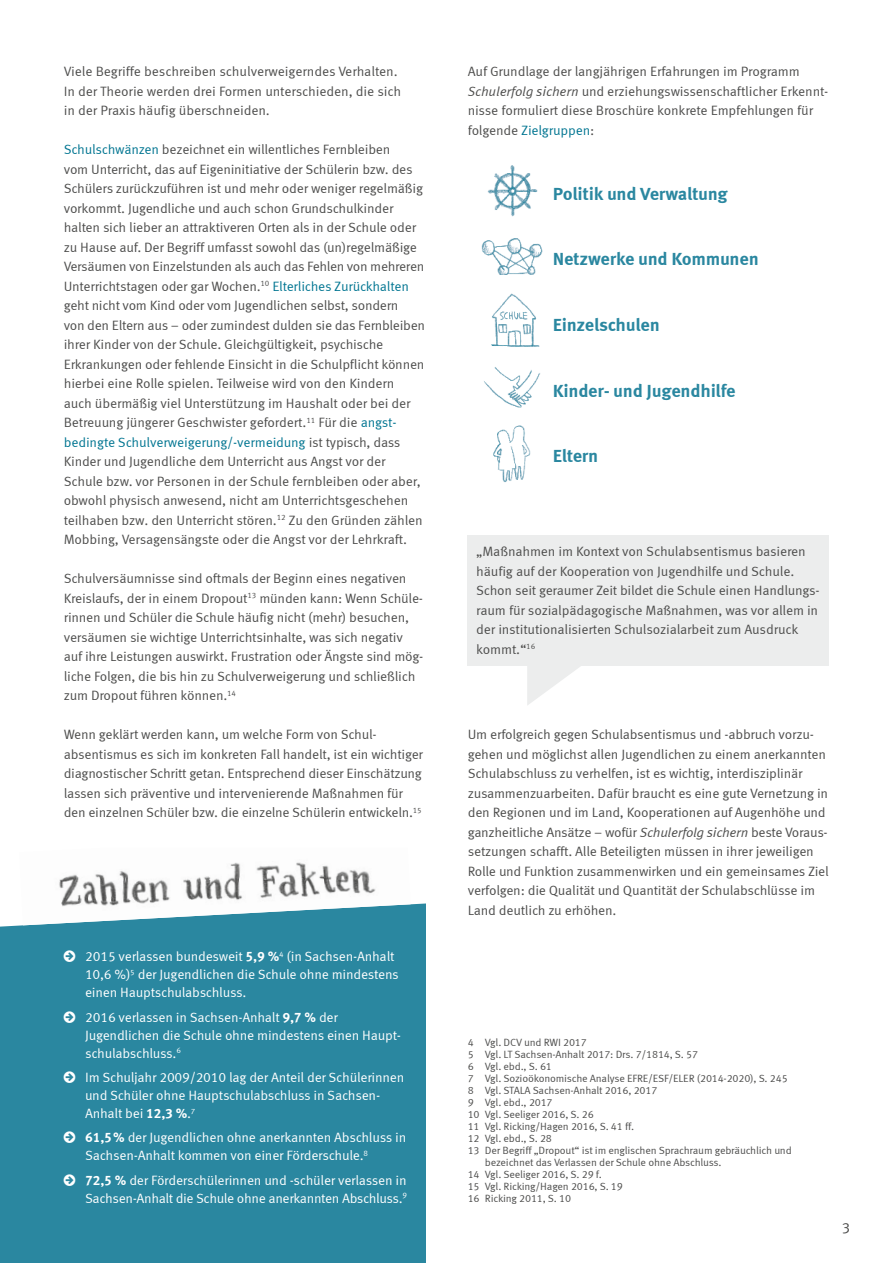
<style>
.page{position:relative;width:893px;height:1263px;background:#fff}
.page>*{position:absolute;margin:0;border:0;box-sizing:border-box;transform-origin:0 0}
.t1{font:700 18px "Meta Correspondence";letter-spacing:-.015em;color:#2a87a0}
.t2{font:15px "Meta Correspondence";color:#4d4d4c}
.t3{font:13.5px/19.5px "Meta Correspondence";letter-spacing:-.02em;color:#4d4d4c}
.t4{font:13.5px/18px "Meta Correspondence";letter-spacing:-.02em;color:#fff}
.t5{font:10.5px "Meta Correspondence";letter-spacing:-.02em;color:#4d4d4c}
.s1{color:#007591}
.s2{font-weight:700}
.s3{font-style:italic}
</style>
<div class="page">
<div style="left:0;top:878px;width:425px;height:385px;background:#2a87a0"></div>
<div style="left:468px;top:535px;width:361px;height:130px;background:#eceded"></div>
<img style="left:487px;top:165px;width:51px;height:51px">
<img style="left:481px;top:238px;width:62px;height:37px">
<img style="left:491px;top:293px;width:49px;height:54px">
<img style="left:484px;top:367px;width:57px;height:41px">
<img style="left:493px;top:425px;width:38px;height:57px">
<svg style="left:527px;top:665px;width:59px;height:40px"></svg>
<svg style="left:0;top:878px;width:426px;height:48px"></svg>
<img style="left:19px;top:862px;width:392px;height:63px">
<p class="t3" style="left:64px;top:62px;width:339px">Viele Begriffe beschreiben schulverweigerndes Verhalten.<br>In der Theorie werden drei Formen unterschieden, die sich in der Praxis häufig überschneiden.</p>
<p class="t3" style="left:64px;top:140px;width:363px"><span class="s1">Schulschwänzen</span> bezeichnet ein willentliches Fernbleiben<br>vom Unterricht, das auf Eigeninitiative der Schülerin bzw. des Schülers zurückzuführen ist und mehr oder weniger regelmäßig vorkommt. Jugendliche und auch schon Grundschulkinder halten sich lieber an attraktiveren Orten als in der Schule oder zu Hause auf. Der Begriff umfasst sowohl das (un)regelmäßige Versäumen von Einzelstunden als auch das Fehlen von mehreren Unterrichtstagen oder gar Wochen.<sup>10</sup> <span class="s1">Elterliches Zurückhalten </span>geht nicht vom Kind oder vom Jugendlichen selbst, sondern<br>von den Eltern aus – oder zumindest dulden sie das Fernbleiben ihrer Kinder von der Schule. Gleichgültigkeit, psychische Erkrankungen oder fehlende Einsicht in die Schulpflicht können hierbei eine Rolle spielen. Teilweise wird von den Kindern auch übermäßig viel Unterstützung im Haushalt oder bei der Betreuung jüngerer Geschwister gefordert.<sup>11</sup> Für die <span class="s1">angst&shy;bedingte Schulverweigerung/-vermeidung</span> ist typisch, dass Kinder und Jugendliche dem Unterricht aus Angst vor der Schule bzw. vor Personen in der Schule fernbleiben oder aber, obwohl physisch anwesend, nicht am Unterrichtsgeschehen teilhaben bzw. den Unterricht stören.<sup>12</sup> Zu den Gründen zählen Mobbing, Versagensängste oder die Angst vor der Lehrkraft.</p>
<p class="t3" style="left:64px;top:569px;width:361px">Schulversäumnisse sind oftmals der Beginn eines negativen Kreislaufs, der in einem Dropout<sup>13</sup> münden kann: Wenn Schüle&shy;rinnen und Schüler die Schule häufig nicht (mehr) besuchen, versäumen sie wichtige Unterrichtsinhalte, was sich negativ auf ihre Leistungen auswirkt. Frustration oder Ängste sind mög&shy;liche Folgen, die bis hin zu Schulverweigerung und schließlich zum Dropout führen können.<sup>14</sup></p>
<p class="t3" style="left:64px;top:725px;width:361px">Wenn geklärt werden kann, um welche Form von Schul&shy;absentismus es sich im konkreten Fall handelt, ist ein wichtiger diagnostischer Schritt getan. Entsprechend dieser Einschätzung lassen sich präventive und intervenierende Maßnahmen für den einzelnen Schüler bzw. die einzelne Schülerin entwickeln.<sup>15</sup></p>
<p class="t4" style="left:85px;top:947px;width:315px">2015 verlassen bundesweit <span class="s2">5,9 %</span><sup>4</sup> (in Sachsen-Anhalt<br>10,6 %)<sup>5</sup> der Jugendlichen die Schule ohne mindestens einen Hauptschulabschluss.</p>
<p class="t4" style="left:85px;top:1008px;width:317px">2016 verlassen in Sachsen-Anhalt <span class="s2">9,7 %</span> der<br>Jugendlichen die Schule ohne mindestens einen Haupt&shy;schulabschluss.<sup>6</sup></p>
<p class="t4" style="left:85px;top:1068px;width:321px">Im Schuljahr 2009/2010 lag der Anteil der Schülerinnen und Schüler ohne Hauptschulabschluss in Sachsen-<br>Anhalt bei <span class="s2">12,3 %</span>.<sup>7</sup></p>
<p class="t4" style="left:85px;top:1129px;width:323px"><span class="s2">61,5%</span> der Jugendlichen ohne anerkannten Abschluss in<br>Sachsen-Anhalt kommen von einer Förderschule.<sup>8</sup></p>
<p class="t4" style="left:85px;top:1171px;width:323px"><span class="s2">72,5 %</span> der Förderschülerinnen und -schüler verlassen in<br>Sachsen-Anhalt die Schule ohne anerkannten Abschluss.<sup>9</sup></p>
<p class="t3" style="left:468px;top:62px;width:362px">Auf Grundlage der langjährigen Erfahrungen im Programm <span class="s3">Schulerfolg sichern</span> und erziehungswissenschaftlicher Erkennt&shy;nisse formuliert diese Broschüre konkrete Empfehlungen für folgende <span class="s1">Zielgruppen</span>:</p>
<h1 class="t1" style="left:553px;top:183px;width:177px">Politik und Verwaltung</h1>
<h1 class="t1" style="left:553px;top:248px;width:208px">Netzwerke und Kommunen</h1>
<h1 class="t1" style="left:553px;top:314px;width:109px">Einzelschulen</h1>
<h1 class="t1" style="left:553px;top:380px;width:184px">Kinder- und Jugendhilfe</h1>
<h1 class="t1" style="left:553px;top:445px;width:47px">Eltern</h1>
<p class="t3" style="left:476px;top:542px;width:344px">„Maßnahmen im Kontext von Schulabsentismus basieren häufig auf der Kooperation von Jugendhilfe und Schule.<br>Schon seit geraumer Zeit bildet die Schule einen Handlungs&shy;raum für sozialpädagogische Maßnahmen, was vor allem in der institutionalisierten Schulsozialarbeit zum Ausdruck kommt.“<sup>16</sup></p>
<p class="t3" style="left:468px;top:724px;width:363px">Um erfolgreich gegen Schulabsentismus und -abbruch vorzu&shy;gehen und möglichst allen Jugendlichen zu einem anerkannten Schulabschluss zu verhelfen, ist es wichtig, interdisziplinär zusammenzuarbeiten. Dafür braucht es eine gute Vernetzung in den Regionen und im Land, Kooperationen auf Augenhöhe und ganzheitliche Ansätze – wofür <span class="s3">Schulerfolg sichern</span> beste Voraus&shy;setzungen schafft. Alle Beteiligten müssen in ihrer jeweiligen Rolle und Funktion zusammenwirken und ein gemeinsames Ziel verfolgen: die Qualität und Quantität der Schulabschlüsse im Land deutlich zu erhöhen.</p>
<p class="t5" style="left:468px;top:1036px;width:121px">4 Vgl. DCV und RWI 2017</p>
<p class="t5" style="left:468px;top:1048px;width:232px">5 Vgl. LT Sachsen-Anhalt 2017: Drs. 7/1814, S. 57</p>
<p class="t5" style="left:468px;top:1060px;width:86px">6 Vgl. ebd., S. 61</p>
<p class="t5" style="left:468px;top:1072px;width:322px">7 Vgl. Sozioökonomische Analyse EFRE/ESF/ELER (2014-2020), S. 245</p>
<p class="t5" style="left:468px;top:1084px;width:191px">8 Vgl. STALA Sachsen-Anhalt 2016, 2017</p>
<p class="t5" style="left:468px;top:1096px;width:86px">9 Vgl. ebd., 2017</p>
<p class="t5" style="left:468px;top:1108px;width:128px">10 Vgl. Seeliger 2016, S. 26</p>
<p class="t5" style="left:468px;top:1120px;width:168px">11 Vgl. Ricking/Hagen 2016, S. 41 ff.</p>
<p class="t5" style="left:468px;top:1132px;width:86px">12 Vgl. ebd., S. 28</p>
<p class="t5" style="left:468px;top:1144px;width:326px">13 Der Begriff „Dropout“ ist im englischen Sprachraum gebräuchlich und</p>
<p class="t5" style="left:485px;top:1156px;width:238px">bezeichnet das Verlassen der Schule ohne Abschluss.</p>
<p class="t5" style="left:468px;top:1168px;width:136px">14 Vgl. Seeliger 2016, S. 29 f.</p>
<p class="t5" style="left:468px;top:1180px;width:157px">15 Vgl. Ricking/Hagen 2016, S. 19</p>
<p class="t5" style="left:468px;top:1192px;width:105px">16 Ricking 2011, S. 10</p>
<p class="t2" style="left:842px;top:1219px;width:10px">3</p>
</div>
